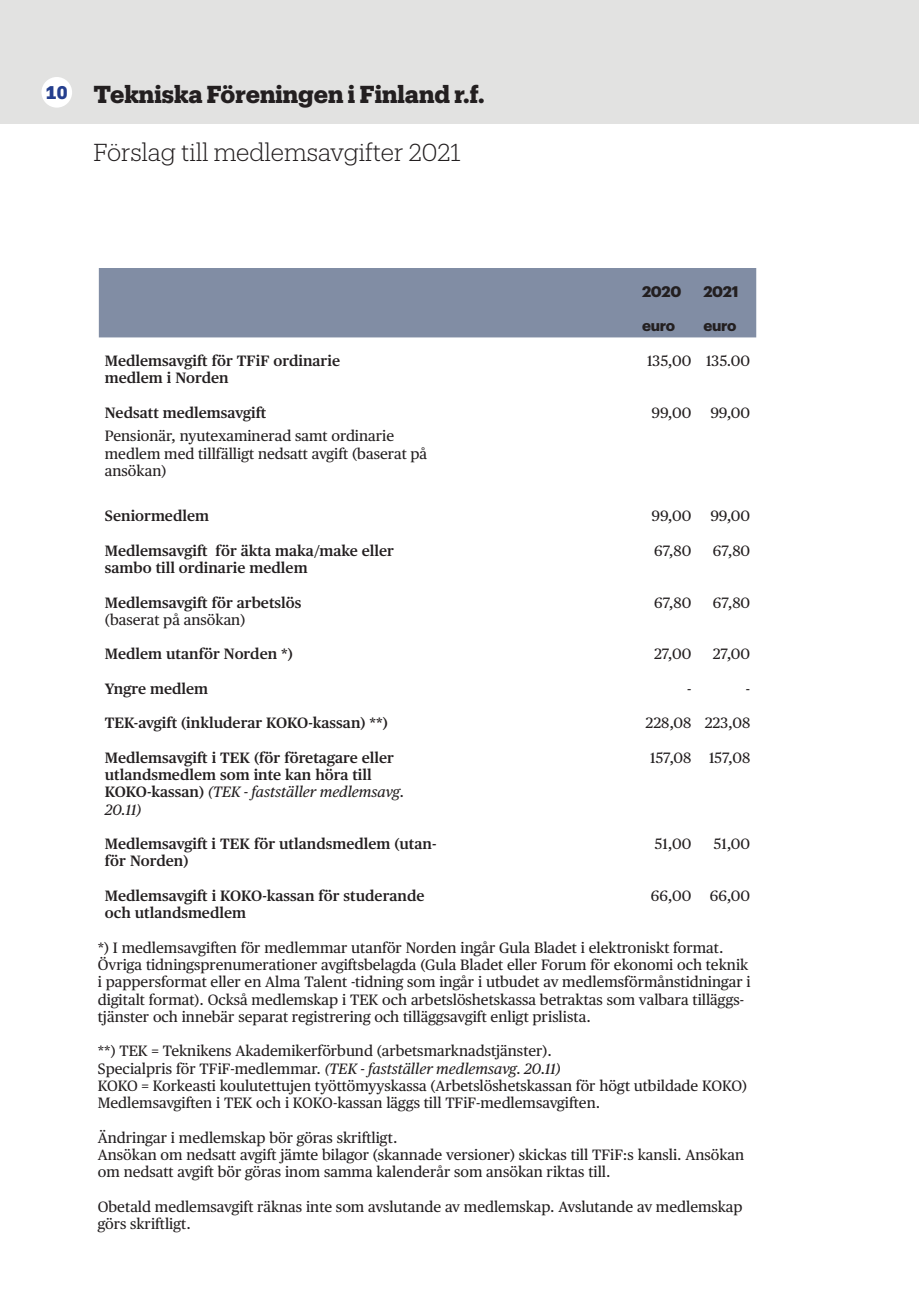
<style>
.page{position:relative;width:919px;height:1289px;background:#fff}
.page>*{position:absolute;margin:0;border:0;box-sizing:border-box;transform-origin:0 0}
.VB-Sidhuvud_01{font:700 24px "Produkt";color:#231f20}
.VB-Sidrubrik{font:300 24px "Produkt";letter-spacing:-.005em;color:#231f20}
.Brödtext_01{font:15px/17.2px "Publico Text";color:#231f20}
.Brödtext_01-2{font:600 15px/17.2px "Publico Text";color:#231f20}
.Innehållsförteckning{font:700 15px "Graphik";letter-spacing:-.02em;color:#231f20}
.s1{font-weight:400}
.s2{font-weight:400;font-style:italic}
.s3{font-style:italic}
</style>
<div class="page">
<div style="left:0;top:0;width:918px;height:123px;background:#e2e2e1"></div>
<div style="left:41px;top:77px;width:31px;height:31px;background:#fff;border-radius:50%"></div>
<div style="left:99px;top:268px;width:657px;height:69px;background:#818da4"></div>
<p class="VB-Sidhuvud_01" style="left:46px;top:78px;width:440px"><sup>10</sup> Tekniska Föreningen i Finland r.f.</p>
<p class="VB-Sidrubrik" style="left:94px;top:136px;width:369px">Förslag till medlemsavgifter 2021</p>
<p class="Innehållsförteckning" style="left:642px;top:280px;width:41px">2020</p>
<p class="Innehållsförteckning" style="left:703px;top:280px;width:37px">2021</p>
<p class="Innehållsförteckning" style="left:642px;top:314px;width:35px">euro</p>
<p class="Innehållsförteckning" style="left:703px;top:314px;width:35px">euro</p>
<p class="Brödtext_01-2" style="left:105px;top:351px;width:237px">Medlemsavgift för TFiF ordinarie medlem i Norden</p>
<p class="Brödtext_01" style="left:647px;top:351px;width:46px">135,00</p>
<p class="Brödtext_01" style="left:706px;top:351px;width:46px">135.00</p>
<p class="Brödtext_01-2" style="left:105px;top:403px;width:163px">Nedsatt medlemsavgift</p>
<p class="Brödtext_01" style="left:651px;top:403px;width:41px">99,00</p>
<p class="Brödtext_01" style="left:710px;top:403px;width:41px">99,00</p>
<p class="Brödtext_01" style="left:105px;top:426px;width:324px">Pensionär, nyutexaminerad samt ordinarie medlem med tillfälligt nedsatt avgift (baserat på ansökan)</p>
<p class="Brödtext_01-2" style="left:105px;top:506px;width:106px">Seniormedlem</p>
<p class="Brödtext_01" style="left:651px;top:506px;width:41px">99,00</p>
<p class="Brödtext_01" style="left:710px;top:506px;width:41px">99,00</p>
<p class="Brödtext_01-2" style="left:105px;top:541px;width:291px">Medlemsavgift för äkta maka/make eller sambo till ordinarie medlem</p>
<p class="Brödtext_01" style="left:654px;top:541px;width:39px">67,80</p>
<p class="Brödtext_01" style="left:712px;top:541px;width:39px">67,80</p>
<p class="Brödtext_01-2" style="left:105px;top:592px;width:198px">Medlemsavgift för arbetslös <span class="s1">(baserat på ansökan)</span></p>
<p class="Brödtext_01" style="left:654px;top:593px;width:39px">67,80</p>
<p class="Brödtext_01" style="left:712px;top:593px;width:39px">67,80</p>
<p class="Brödtext_01-2" style="left:105px;top:644px;width:189px">Medlem utanför Norden *)</p>
<p class="Brödtext_01" style="left:654px;top:644px;width:39px">27,00</p>
<p class="Brödtext_01" style="left:712px;top:644px;width:39px">27,00</p>
<p class="Brödtext_01-2" style="left:105px;top:679px;width:105px">Yngre medlem</p>
<p class="Brödtext_01" style="left:687px;top:679px;width:6px">-</p>
<p class="Brödtext_01" style="left:746px;top:679px;width:6px">-</p>
<p class="Brödtext_01-2" style="left:105px;top:713px;width:284px">TEK-avgift (inkluderar KOKO-kassan) **)</p>
<p class="Brödtext_01" style="left:645px;top:713px;width:47px">228,08</p>
<p class="Brödtext_01" style="left:704px;top:713px;width:47px">223,08</p>
<p class="Brödtext_01-2" style="left:105px;top:748px;width:301px">Medlemsavgift i TEK (för företagare eller utlandsmedlem som inte kan höra till KOKO-kassan) <span class="s2">(TEK - fastställer medlemsavg.<br>20.11)</span></p>
<p class="Brödtext_01" style="left:650px;top:748px;width:43px">157,08</p>
<p class="Brödtext_01" style="left:709px;top:748px;width:43px">157,08</p>
<p class="Brödtext_01-2" style="left:105px;top:834px;width:333px">Medlemsavgift i TEK för utlandsmedlem (utan&shy;för Norden)</p>
<p class="Brödtext_01" style="left:654px;top:834px;width:38px">51,00</p>
<p class="Brödtext_01" style="left:713px;top:834px;width:38px">51,00</p>
<p class="Brödtext_01-2" style="left:105px;top:886px;width:321px">Medlemsavgift i KOKO-kassan för studerande och utlandsmedlem</p>
<p class="Brödtext_01" style="left:651px;top:886px;width:42px">66,00</p>
<p class="Brödtext_01" style="left:709px;top:886px;width:42px">66,00</p>
<p class="Brödtext_01" style="left:98px;top:938px;width:654px">*) I medlemsavgiften för medlemmar utanför Norden ingår Gula Bladet i elektroniskt format.<br>Övriga tidningsprenumerationer avgiftsbelagda (Gula Bladet eller Forum för ekonomi och teknik i pappersformat eller en Alma Talent -tidning som ingår i utbudet av medlemsförmånstidningar i digitalt format). Också medlemskap i TEK och arbetslöshetskassa betraktas som valbara tilläggs&shy;tjänster och innebär separat registrering och tilläggsavgift enligt prislista.</p>
<p class="Brödtext_01" style="left:98px;top:1041px;width:650px">**) TEK = Teknikens Akademikerförbund (arbetsmarknadstjänster).<br>Specialpris för TFiF-medlemmar. <span class="s3">(TEK - fastställer medlemsavg. 20.11)<br></span>KOKO = Korkeasti koulutettujen työttömyyskassa (Arbetslöshetskassan för högt utbildade KOKO)<br>Medlemsavgiften i TEK och i KOKO-kassan läggs till TFiF-medlemsavgiften.</p>
<p class="Brödtext_01" style="left:98px;top:1127px;width:301px">Ändringar i medlemskap bör göras skriftligt.</p>
<p class="Brödtext_01" style="left:98px;top:1145px;width:648px">Ansökan om nedsatt avgift jämte bilagor (skannade versioner) skickas till TFiF:s kansli. Ansökan om nedsatt avgift bör göras inom samma kalenderår som ansökan riktas till.</p>
<p class="Brödtext_01" style="left:98px;top:1196px;width:646px">Obetald medlemsavgift räknas inte som avslutande av medlemskap. Avslutande av medlemskap görs skriftligt.</p>
</div>
